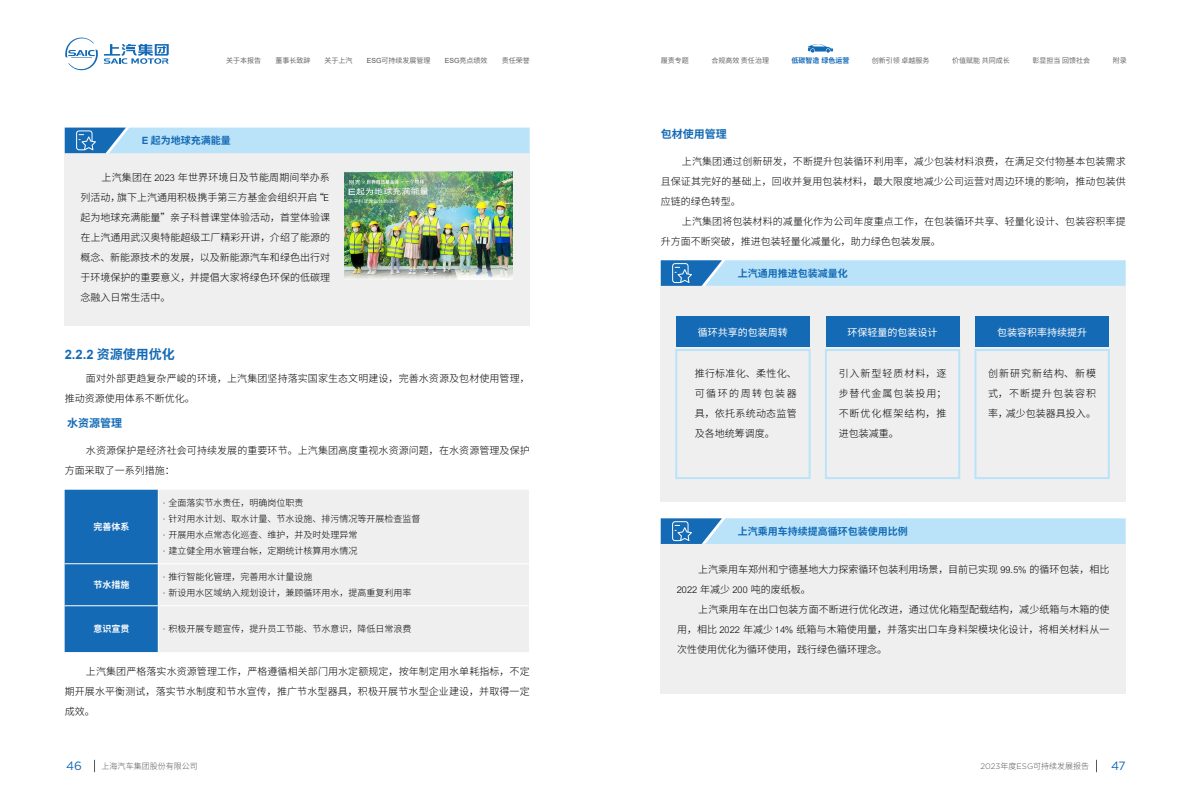
<style>
.page{position:relative;width:1191px;height:808px;background:#fff}
.page>*{position:absolute;margin:0;border:0;box-sizing:border-box;transform-origin:0 0}
.t1{font:700 13px "Source Han Sans CN";color:#146ab5}
.t2{font:12px "Gotham";color:#146ab5}
.t3{font:700 11px "Source Han Sans CN";color:#146ab5}
.t4{font:300 10px/20px "Source Han Sans CN";letter-spacing:.01em;color:#000;text-align:justify}
.t5{font:700 10px "Source Han Sans CN";color:#146ab5}
.t6{font:10px "Source Han Sans CN";color:#fff}
.t7{font:300 9px/16px "Source Han Sans CN";color:#000}
.t8{font:700 9px "Source Han Sans CN";color:#fff}
.t9{font:300 8px "Source Han Sans CN";color:#595757}
.t10{font:7px "Source Han Sans CN";color:#595757}
.t11{font:700 7px "Source Han Sans CN";color:#146ab5}
.s1{font-family:"Arial"}
.s2{font-family:"Arial Lgt";font-weight:400}
.s3{font-family:"Gotham"}
</style>
<div class="page">
<svg style="left:94px;top:760px;width:1px;height:12px"></svg>
<svg style="left:1096px;top:760px;width:1px;height:12px"></svg>
<svg style="left:65px;top:37px;width:104px;height:34px"></svg>
<svg style="left:808px;top:44px;width:25px;height:9px"></svg>
<div style="left:65px;top:153px;width:465px;height:173px;background:#efefef"></div>
<img style="left:344px;top:172px;width:169px;height:107px">
<svg style="left:65px;top:128px;width:464px;height:25px;background:#a9d6f2"></svg>
<div style="left:65px;top:490px;width:93px;height:162px;background:#146ab5"></div>
<div style="left:159px;top:490px;width:370px;height:162px;background:#efefef"></div>
<hr style="left:65px;top:563px;width:93px;height:1px;background:#fff">
<hr style="left:158px;top:563px;width:371px;height:1px;background:#fff">
<hr style="left:65px;top:605px;width:93px;height:1px;background:#fff">
<hr style="left:158px;top:605px;width:371px;height:1px;background:#fff">
<div style="left:660px;top:544px;width:465px;height:150px;background:#efefef"></div>
<div style="left:661px;top:286px;width:464px;height:216px;background:#efefef"></div>
<div style="left:675px;top:349px;width:135px;height:130px;border:2px solid #bae3f9"></div>
<div style="left:825px;top:349px;width:135px;height:130px;border:2px solid #bae3f9"></div>
<div style="left:974px;top:349px;width:135px;height:130px;border:2px solid #bae3f9"></div>
<div style="left:676px;top:317px;width:133px;height:30px;background:#146ab5"></div>
<div style="left:826px;top:317px;width:133px;height:30px;background:#146ab5"></div>
<div style="left:975px;top:317px;width:133px;height:30px;background:#146ab5"></div>
<svg style="left:661px;top:260px;width:464px;height:26px;background:#abd7f2"></svg>
<svg style="left:660px;top:518px;width:465px;height:26px;background:#acd8f2"></svg>
<p class="t10" style="left:226px;top:56px;width:36px">关于本报告</p>
<p class="t10" style="left:275px;top:56px;width:36px">董事长致辞</p>
<p class="t10" style="left:324px;top:56px;width:29px">关于上汽</p>
<p class="t10" style="left:367px;top:56px;width:65px"><span class="s1">ESG</span>可持续发展管理</p>
<p class="t10" style="left:445px;top:56px;width:44px"><span class="s1">ESG</span>亮点绩效</p>
<p class="t10" style="left:501px;top:56px;width:29px">责任荣誉</p>
<p class="t10" style="left:660px;top:56px;width:29px">履责专题</p>
<p class="t10" style="left:711px;top:56px;width:59px">合规高效 责任治理</p>
<p class="t11" style="left:791px;top:56px;width:59px">低碳智造绿色运营</p>
<p class="t10" style="left:872px;top:56px;width:59px">创新引领 卓越服务</p>
<p class="t10" style="left:952px;top:56px;width:59px">价值赋能 共同成长</p>
<p class="t10" style="left:1032px;top:56px;width:59px">彰显担当 回馈社会</p>
<p class="t10" style="left:1112px;top:56px;width:15px">附录</p>
<p class="t5" style="left:142px;top:135px;width:91px"><span class="s1">E</span> 起为地球充满能量</p>
<p class="t4" style="left:80px;top:167px;width:251px;text-indent:21px">上汽集团在 <span class="s2">2023</span> 年世界环境日及节能周期间举办系列活动，旗下上汽通用积极携手第三方基金会组织开启“<span class="s2">E</span>起为地球充满能量”亲子科普课堂体验活动，首堂体验课在上汽通用武汉奥特能超级工厂精彩开讲，介绍了能源的概念、新能源技术的发展，以及新能源汽车和绿色出行对于环境保护的重要意义，并提倡大家将绿色环保的低碳理念融入日常生活中。</p>
<h1 class="t1" style="left:65px;top:346px;width:112px"><span class="s1">2.2.2</span> 资源使用优化</h1>
<p class="t4" style="left:65px;top:368px;width:466px;text-indent:21px">面对外部更趋复杂严峻的环境，上汽集团坚持落实国家生态文明建设，完善水资源及包材使用管理，推动资源使用体系不断优化。</p>
<p class="t3" style="left:67px;top:417px;width:56px">水资源管理</p>
<p class="t4" style="left:65px;top:441px;width:466px;text-indent:21px">水资源保护是经济社会可持续发展的重要环节。上汽集团高度重视水资源问题，在水资源管理及保护方面采取了一系列措施：</p>
<p class="t8" style="left:93px;top:522px;width:37px">完善体系</p>
<p class="t7" style="left:164px;top:495px;width:258px"><span class="s2">·</span> 全面落实节水责任，明确岗位职责<br><span class="s2">·</span> 针对用水计划、取水计量、节水设施、排污情况等开展检查监督<span class="s2">·</span> 开展用水点常态化巡查、维护，并及时处理异常<br><span class="s2">·</span> 建立健全用水管理台帐，定期统计核算用水情况</p>
<p class="t8" style="left:93px;top:580px;width:37px">节水措施</p>
<p class="t7" style="left:164px;top:569px;width:249px"><span class="s2">·</span> 推行智能化管理，完善用水计量设施<br><span class="s2">·</span> 新设用水区域纳入规划设计，兼顾循环用水，提高重复利用率</p>
<p class="t8" style="left:93px;top:624px;width:37px">意识宣贯</p>
<p class="t7" style="left:164px;top:621px;width:249px"><span class="s2">·</span> 积极开展专题宣传，提升员工节能、节水意识，降低日常浪费</p>
<p class="t4" style="left:65px;top:661px;width:466px;text-indent:21px">上汽集团严格落实水资源管理工作，严格遵循相关部门用水定额规定，按年制定用水单耗指标，不定期开展水平衡测试，落实节水制度和节水宣传，推广节水型器具，积极开展节水型企业建设，并取得一定成效。</p>
<p class="t3" style="left:660px;top:128px;width:67px">包材使用管理</p>
<p class="t4" style="left:660px;top:151px;width:467px;text-indent:21px">上汽集团通过创新研发，不断提升包装循环利用率，减少包装材料浪费，在满足交付物基本包装需求且保证其完好的基础上，回收并复用包装材料，最大限度地减少公司运营对周边环境的影响，推动包装供应链的绿色转型。</p>
<p class="t4" style="left:660px;top:211px;width:466px;text-indent:21px">上汽集团将包装材料的减量化作为公司年度重点工作，在包装循环共享、轻量化设计、包装容积率提升方面不断突破，推进包装轻量化减量化，助力绿色包装发展。</p>
<p class="t5" style="left:737px;top:268px;width:111px">上汽通用推进包装减量化</p>
<p class="t6" style="left:698px;top:326px;width:91px">循环共享的包装周转</p>
<p class="t6" style="left:847px;top:326px;width:91px">环保轻量的包装设计</p>
<p class="t6" style="left:997px;top:326px;width:91px">包装容积率持续提升</p>
<p class="t4" style="left:694px;top:363px;width:104px">推行标准化、柔性化、可循环的周转包装器具，依托系统动态监管及各地统筹调度。</p>
<p class="t4" style="left:838px;top:363px;width:109px">引入新型轻质材料，逐步替代金属包装投用；不断优化框架结构，推进包装减重。</p>
<p class="t4" style="left:988px;top:363px;width:109px">创新研究新结构、新模式，不断提升包装容积率，减少包装器具投入。</p>
<p class="t5" style="left:737px;top:526px;width:171px">上汽乘用车持续提高循环包装使用比例</p>
<p class="t4" style="left:677px;top:559px;width:434px;text-indent:21px">上汽乘用车郑州和宁德基地大力探索循环包装利用场景，目前已实现 <span class="s2">99.5%</span> 的循环包装，相比<br><span class="s2">2022</span> 年减少 <span class="s2">200</span> 吨的废纸板。</p>
<p class="t4" style="left:677px;top:599px;width:434px;text-indent:21px">上汽乘用车在出口包装方面不断进行优化改进，通过优化箱型配载结构，减少纸箱与木箱的使用，相比 <span class="s2">2022</span> 年减少 <span class="s2">14%</span> 纸箱与木箱使用量，并落实出口车身料架模块化设计，将相关材料从一次性使用优化为循环使用，践行绿色循环理念。</p>
<p class="t2" style="left:66px;top:758px;width:17px">46</p>
<p class="t9" style="left:102px;top:761px;width:98px">上海汽车集团股份有限公司</p>
<p class="t9" style="left:980px;top:761px;width:110px"><span class="s3">2023</span>年度<span class="s3">ESG</span>可持续发展报告</p>
<p class="t2" style="left:1111px;top:758px;width:16px">47</p>
</div>
